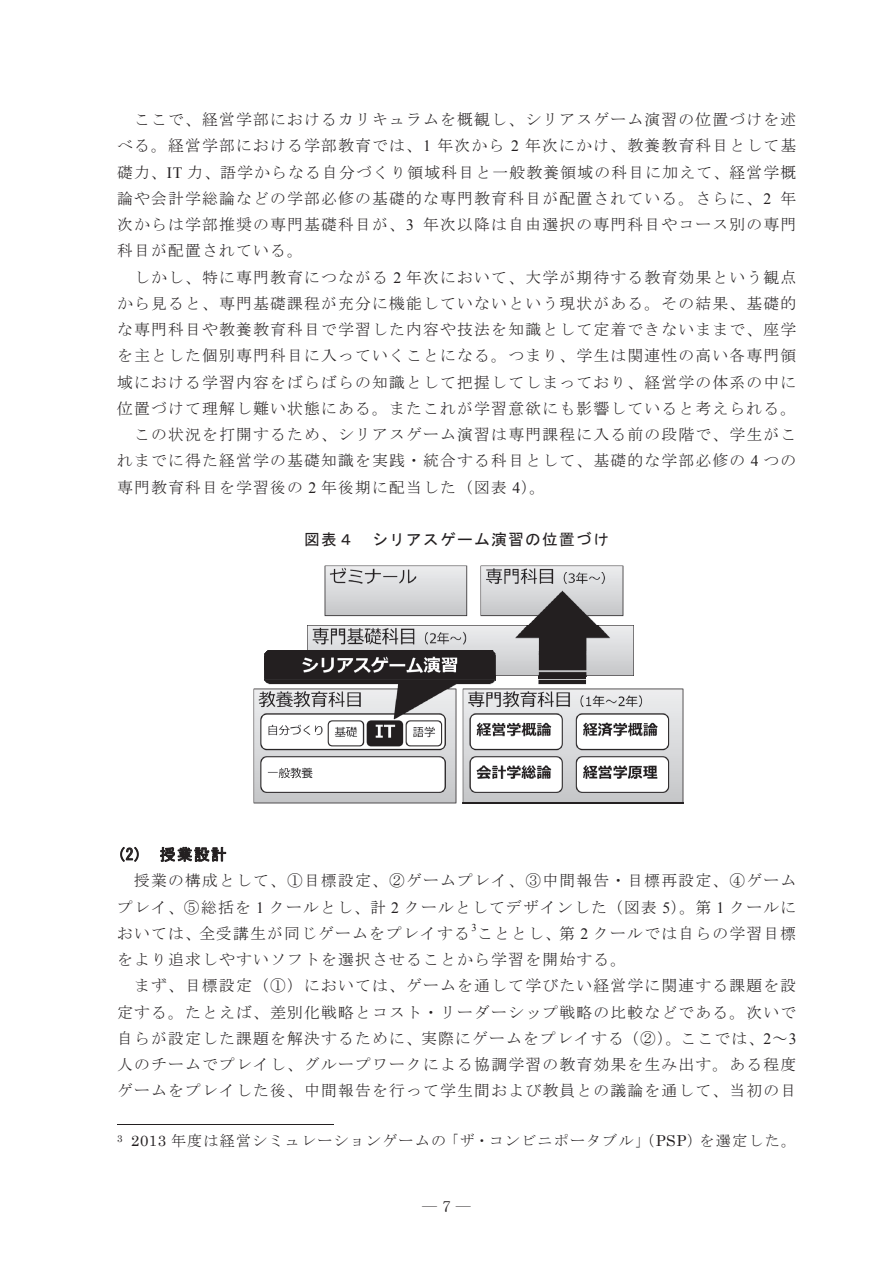
<style>
.page{position:relative;width:893px;height:1263px;background:#fff}
.page>*{position:absolute;margin:0;border:0;box-sizing:border-box;transform-origin:0 0}
.t1{font:15.75px/26.2px "MS Mincho";letter-spacing:.08em;color:#231f20;text-align:justify}
.t2{font:15.75px "MS Gothic";letter-spacing:.08em;color:#231f20}
.t3{font:15px "MS Mincho";letter-spacing:.085em;color:#231f20}
.t4{font:15px "DFHS Mincho W3 WING RKSJ H";color:#231f20}
.t5{font:10.5px "Times New Roman";color:#231f20}
.s1{font-family:"Times New Roman"}
.s2{font-family:"Century"}
</style>
<div class="page">
<svg style="left:120px;top:847px;width:19px;height:15px"></svg>
<svg style="left:160px;top:847px;width:66px;height:15px"></svg>
<hr style="left:117px;top:1123px;width:216px;height:1px;background:#231f20">
<img style="left:324px;top:565px;width:299px;height:61px">
<img style="left:307px;top:626px;width:326px;height:24px">
<img style="left:264px;top:650px;width:369px;height:26px">
<img style="left:264px;top:676px;width:232px;height:4px">
<img style="left:538px;top:676px;width:48px;height:3px">
<img style="left:254px;top:680px;width:430px;height:124px">
<img style="left:463px;top:803px;width:220px;height:1px">
<p class="t1" style="left:117px;top:106px;width:681px;text-indent:17px">ここで、経営学部におけるカリキュラムを概観し、シリアスゲーム演習の位置づけを述べる。経営学部における学部教育では、<span class="s1">1</span> 年次から <span class="s1">2</span> 年次にかけ、教養教育科目として基礎力、<span class="s1">IT</span> 力、語学からなる自分づくり領域科目と一般教養領域の科目に加えて、経営学概論や会計学総論などの学部必修の基礎的な専門教育科目が配置されている。さらに、<span class="s1">2</span> 年次からは学部推奨の専門基礎科目が、<span class="s1">3</span> 年次以降は自由選択の専門科目やコース別の専門科目が配置されている。</p>
<p class="t1" style="left:134px;top:264px;width:664px">しかし、特に専門教育につながる <span class="s1">2</span> 年次において、大学が期待する教育効果という観点</p>
<p class="t1" style="left:117px;top:290px;width:681px">から見ると、専門基礎課程が充分に機能していないという現状がある。その結果、基礎的</p>
<p class="t1" style="left:117px;top:316px;width:681px">な専門科目や教養教育科目で学習した内容や技法を知識として定着できないままで、座学</p>
<p class="t1" style="left:117px;top:343px;width:681px">を主とした個別専門科目に入っていくことになる。つまり、学生は関連性の高い各専門領</p>
<p class="t1" style="left:117px;top:369px;width:681px">域における学習内容をばらばらの知識として把握してしまっており、経営学の体系の中に</p>
<p class="t1" style="left:117px;top:395px;width:681px">位置づけて理解し難い状態にある。またこれが学習意欲にも影響していると考えられる。</p>
<p class="t1" style="left:134px;top:421px;width:664px">この状況を打開するため、シリアスゲーム演習は専門課程に入る前の段階で、学生がこ</p>
<p class="t1" style="left:117px;top:447px;width:681px">れまでに得た経営学の基礎知識を実践・統合する科目として、基礎的な学部必修の <span class="s1">4</span> つの</p>
<p class="t1" style="left:117px;top:474px;width:430px">専門教育科目を学習後の <span class="s1">2</span> 年後期に配当した（図表 <span class="s1">4</span>）。</p>
<p class="t2" style="left:304px;top:532px;width:306px">図表４ シリアスゲーム演習の位置づけ</p>
<p class="t2" style="left:117px;top:846px;width:111px">(2) 授業設計</p>
<p class="t1" style="left:117px;top:867px;width:681px;text-indent:17px">授業の構成として、①目標設定、②ゲームプレイ、③中間報告・目標再設定、④ゲームプレイ、⑤総括を <span class="s1">1</span> クールとし、計 <span class="s1">2</span> クールとしてデザインした（図表 <span class="s1">5</span>）。第 <span class="s1">1</span> クールにおいては、全受講生が同じゲームをプレイする</p>
<p class="t5" style="left:471px;top:921px;width:7px">3</p>
<p class="t1" style="left:117px;top:920px;width:681px;text-indent:360px">こととし、第 <span class="s1">2</span> クールでは自らの学習目標をより追求しやすいソフトを選択させることから学習を開始する。</p>
<p class="t1" style="left:117px;top:972px;width:681px;text-indent:17px">まず、目標設定（①）においては、ゲームを通して学びたい経営学に関連する課題を設定する。たとえば、差別化戦略とコスト・リーダーシップ戦略の比較などである。次いで自らが設定した課題を解決するために、実際にゲームをプレイする（②）。ここでは、<span class="s1">2</span>～<span class="s1">3</span>人のチームでプレイし、グループワークによる協調学習の教育効果を生み出す。ある程度ゲームをプレイした後、中間報告を行って学生間および教員との議論を通して、当初の目</p>
<p class="t3" style="left:117px;top:1133px;width:681px"><sup>3</sup> <span class="s2">2013</span> 年度は経営シミュレーションゲームの「ザ・コンビニポータブル」（<span class="s2">PSP</span>）を選定した。</p>
<p class="t4" style="left:422px;top:1199px;width:50px">― 7 ―</p>
</div>
